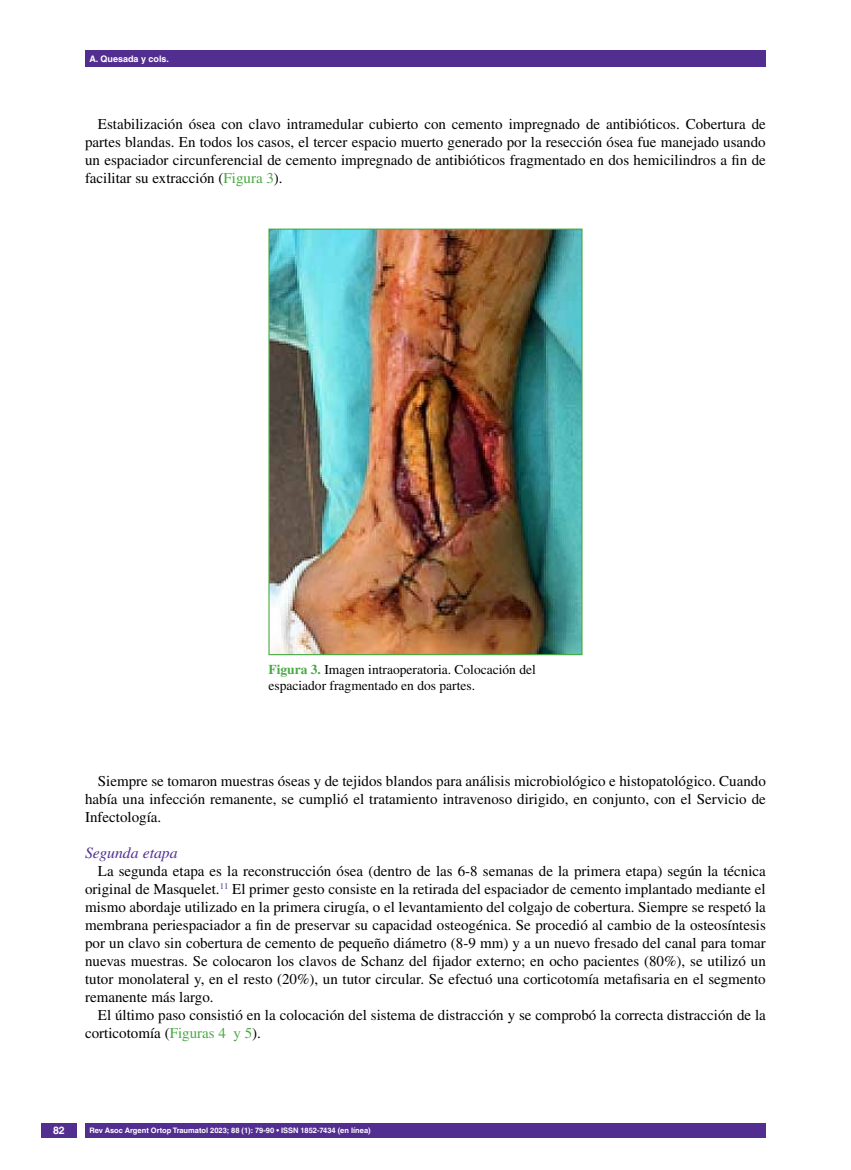
<style>
.page{position:relative;width:851px;height:1170px;background:#fff}
.page>*{position:absolute;margin:0;border:0;box-sizing:border-box;transform-origin:0 0}
.t1{font:italic 15.75px "Times LT Std";color:#522e91}
.t2{font:15px/18px "Times LT Std";color:#000;text-align:justify}
.t3{font:13.5px/16.2px "Times LT Std";color:#000}
.t4{font:700 10.5px "Helvetica LT Std";color:#fff}
.t5{font:700 9px "Helvetica LT Std";color:#fff}
.t6{font:700 7.5px "Helvetica LT Std";color:#fff}
.s1{color:#49a942}
.s2{font-weight:700;color:#49a942}
</style>
<div class="page">
<div style="left:41px;top:1123px;width:36px;height:14px;background:#522e91"></div>
<div style="left:85px;top:50px;width:680px;height:17px;background:#522e91"></div>
<div style="left:85px;top:1123px;width:680px;height:14px;background:#522e91"></div>
<img style="left:270px;top:230px;width:310px;height:423px">
<div style="left:268px;top:228px;width:314px;height:427px;border:1px solid #49a942"></div>
<p class="t5" style="left:89px;top:53px;width:81px">A. Quesada y cols.</p>
<p class="t2" style="left:85px;top:115px;width:682px;text-indent:13px">Estabilización ósea con clavo intramedular cubierto con cemento impregnado de antibióticos. Cobertura de partes blandas. En todos los casos, el tercer espacio muerto generado por la resección ósea fue manejado usando un espaciador circunferencial de cemento impregnado de antibióticos fragmentado en dos hemicilindros a fin de facilitar su extracción (<span class="s1">Figura 3</span>).</p>
<p class="t3" style="left:268px;top:661px;width:269px"><span class="s2">Figura 3.</span> Imagen intraoperatoria. Colocación del espaciador fragmentado en dos partes.</p>
<p class="t2" style="left:85px;top:771px;width:682px;text-indent:13px">Siempre se tomaron muestras óseas y de tejidos blandos para análisis microbiológico e histopatológico. Cuando había una infección remanente, se cumplió el tratamiento intravenoso dirigido, en conjunto, con el Servicio de Infectología.</p>
<p class="t1" style="left:85px;top:843px;width:94px">Segunda etapa</p>
<p class="t2" style="left:85px;top:861px;width:682px;text-indent:13px">La segunda etapa es la reconstrucción ósea (dentro de las 6-8 semanas de la primera etapa) según la técnica original de Masquelet.<sup>11</sup> El primer gesto consiste en la retirada del espaciador de cemento implantado mediante el mismo abordaje utilizado en la primera cirugía, o el levantamiento del colgajo de cobertura. Siempre se respetó la membrana periespaciador a fin de preservar su capacidad osteogénica. Se procedió al cambio de la osteosíntesis por un clavo sin cobertura de cemento de pequeño diámetro (8-9 mm) y a un nuevo fresado del canal para tomar nuevas muestras. Se colocaron los clavos de Schanz del fijador externo; en ocho pacientes (80%), se utilizó un tutor monolateral y, en el resto (20%), un tutor circular. Se efectuó una corticotomía metafisaria en el segmento remanente más largo.</p>
<p class="t2" style="left:85px;top:1005px;width:682px;text-indent:13px">El último paso consistió en la colocación del sistema de distracción y se comprobó la correcta distracción de la corticotomía (<span class="s1">Figuras 4 y 5</span>).</p>
<p class="t4" style="left:53px;top:1124px;width:13px">82</p>
<p class="t6" style="left:90px;top:1125px;width:282px">Rev Asoc Argent Ortop Traumatol 2023; 88 (1): 79-90 • ISSN 1852-7434 (en línea)</p>
</div>
